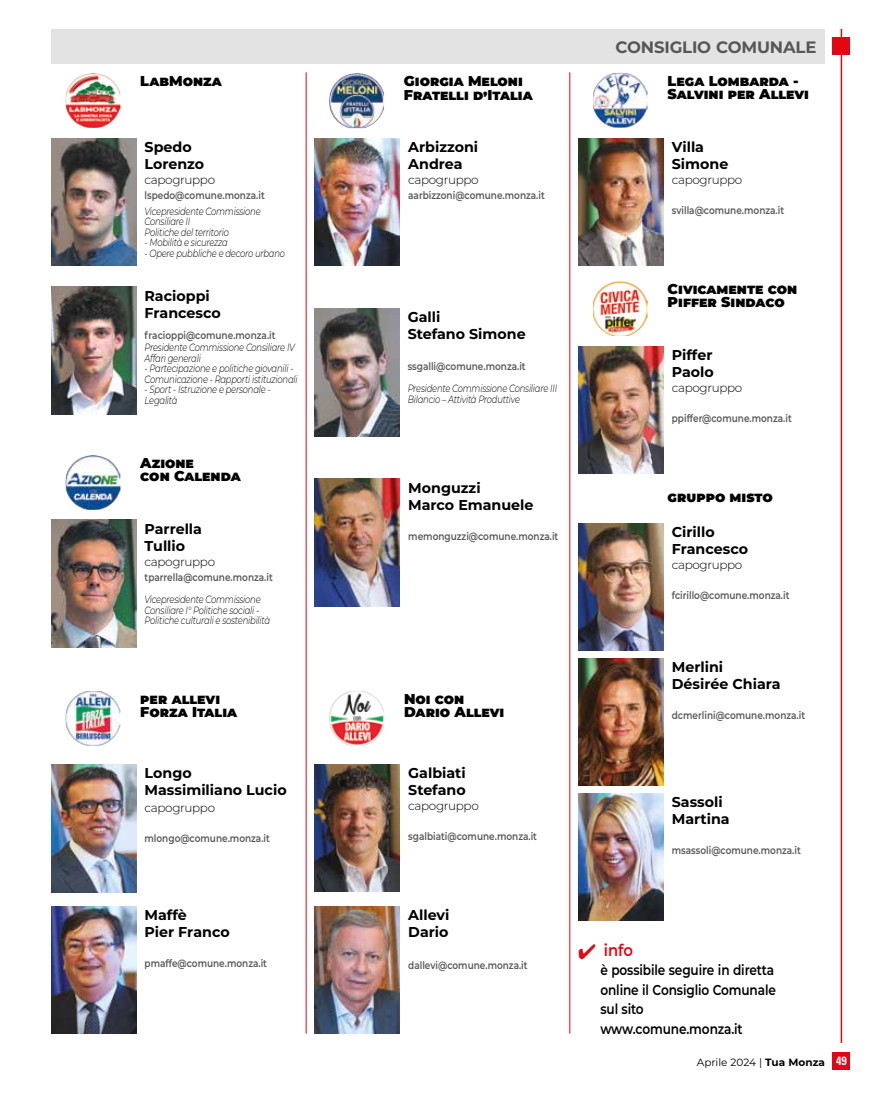
<style>
.page{position:relative;width:893px;height:1106px;background:#fff}
.page>*{position:absolute;margin:0;border:0;box-sizing:border-box;transform-origin:0 0}
.t1{font:700 16.5px "Montserrat";letter-spacing:-.01em;color:#575756}
.t2{font:600 16.5px "Montserrat";color:#e30613;scale:.9 1}
.t3{font:700 14.25px/17.1px "Montserrat";color:#000}
.t4{font:900 14.25px/13.5px "Montserrat";color:#000}
.t5{font:600 14.25px/19.5px "Montserrat";letter-spacing:-.01em;color:#000;scale:.85 1}
.t6{font:300 12px "Montserrat";letter-spacing:-.03em;color:#000}
.t7{font:italic 300 10.5px/10.5px "Montserrat";letter-spacing:-.025em;color:#000;scale:.8 1}
.t8{font:600 10.5px "Montserrat";color:#575756;scale:.85 1}
.t9{font:10.5px "Montserrat";color:#000}
.s1{font-weight:700}
.s2{font-family:"Univers LT Std";font-weight:700;font-stretch:condensed;font-size:12px;color:#fff}
</style>
<div class="page">
<hr style="left:841px;top:29px;width:1px;height:1014px;background:#e30613">
<div style="left:833px;top:1052px;width:17px;height:17px;background:#e30613"></div>
<div style="left:52px;top:29px;width:773px;height:35px;background:#e3e3e3"></div>
<div style="left:833px;top:37px;width:17px;height:17px;background:#e30613"></div>
<img style="left:315px;top:308px;width:84px;height:128px">
<img style="left:66px;top:455px;width:54px;height:55px">
<img style="left:51px;top:520px;width:85px;height:127px">
<img style="left:51px;top:906px;width:85px;height:127px">
<img style="left:51px;top:764px;width:85px;height:128px">
<img style="left:66px;top:691px;width:54px;height:54px">
<img style="left:578px;top:793px;width:85px;height:128px">
<img style="left:578px;top:523px;width:85px;height:128px">
<img style="left:578px;top:658px;width:85px;height:128px">
<img style="left:66px;top:73px;width:54px;height:55px">
<img style="left:51px;top:138px;width:85px;height:128px">
<img style="left:51px;top:287px;width:85px;height:127px">
<img style="left:593px;top:73px;width:55px;height:55px">
<img style="left:578px;top:138px;width:85px;height:128px">
<img style="left:315px;top:138px;width:85px;height:128px">
<img style="left:315px;top:479px;width:85px;height:127px">
<img style="left:329px;top:73px;width:55px;height:55px">
<hr style="left:306px;top:72px;width:1px;height:961px;background:#e30613">
<hr style="left:570px;top:72px;width:1px;height:961px;background:#e30613">
<img style="left:329px;top:691px;width:55px;height:54px">
<img style="left:315px;top:764px;width:85px;height:127px">
<img style="left:315px;top:906px;width:85px;height:127px">
<img style="left:593px;top:281px;width:55px;height:55px">
<img style="left:578px;top:346px;width:85px;height:127px">
<h2 class="t4" style="left:140px;top:73px;width:83px">LabMonza</h2>
<h2 class="t3" style="left:145px;top:138px;width:61px">Spedo<br>Lorenzo</h2>
<p class="t6" style="left:145px;top:172px;width:72px">capogruppo</p>
<p class="t8" style="left:145px;top:188px;width:143px">lspedo@comune.monza.it</p>
<p class="t7" style="left:145px;top:206px;width:147px">Vicepresidente Commissione<br>Consiliare II<br>Politiche del territorio</p>
<p class="t7" style="left:145px;top:237px;width:106px">- Mobilità e sicurezza</p>
<p class="t7" style="left:145px;top:248px;width:177px">- Opere pubbliche e decoro urbano</p>
<h2 class="t3" style="left:145px;top:286px;width:78px">Racioppi<br>Francesco</h2>
<p class="t8" style="left:145px;top:328px;width:156px">fracioppi@comune.monza.it</p>
<p class="t7" style="left:145px;top:342px;width:190px">Presidente Commissione Consiliare IV<br>Affari generali</p>
<p class="t7" style="left:145px;top:363px;width:193px">- Partecipazione e politiche giovanili -<br>Comunicazione - Rapporti istituzionali</p>
<p class="t7" style="left:145px;top:384px;width:159px">- Sport - Istruzione e personale -<br>Legalità</p>
<h2 class="t4" style="left:140px;top:455px;width:102px">Azione<br>con Calenda</h2>
<h2 class="t3" style="left:145px;top:519px;width:59px">Parrella<br>Tullio</h2>
<p class="t6" style="left:145px;top:553px;width:72px">capogruppo</p>
<p class="t8" style="left:145px;top:569px;width:152px">tparrella@comune.monza.it</p>
<p class="t7" style="left:145px;top:594px;width:159px">Vicepresidente Commissione<br>Consiliare I° Politiche sociali -<br>Politiche culturali e sostenibilità</p>
<h2 class="t4" style="left:140px;top:691px;width:98px">per allevi<br>Forza Italia</h2>
<h2 class="t3" style="left:145px;top:764px;width:144px">Longo<br>Massimiliano Lucio</h2>
<p class="t6" style="left:145px;top:799px;width:72px">capogruppo</p>
<p class="t8" style="left:145px;top:830px;width:149px">mlongo@comune.monza.it</p>
<h2 class="t3" style="left:145px;top:905px;width:87px">Maffè<br>Pier Franco</h2>
<p class="t8" style="left:145px;top:955px;width:146px">pmaffe@comune.monza.it</p>
<h2 class="t4" style="left:404px;top:73px;width:130px">Giorgia Meloni<br>Fratelli d’Italia</h2>
<h2 class="t3" style="left:408px;top:138px;width:71px">Arbizzoni<br>Andrea</h2>
<p class="t6" style="left:408px;top:172px;width:72px">capogruppo</p>
<p class="t8" style="left:408px;top:188px;width:162px">aarbizzoni@comune.monza.it</p>
<h1 class="t1" style="left:615px;top:35px;width:202px">CONSIGLIO COMUNALE</h1>
<h2 class="t4" style="left:668px;top:73px;width:143px">Lega Lombarda -<br>Salvini per Allevi</h2>
<h2 class="t3" style="left:672px;top:138px;width:58px">Villa<br>Simone</h2>
<p class="t6" style="left:672px;top:172px;width:72px">capogruppo</p>
<p class="t8" style="left:672px;top:203px;width:134px">svilla@comune.monza.it</p>
<h2 class="t3" style="left:408px;top:308px;width:120px">Galli<br>Stefano Simone</h2>
<p class="t8" style="left:408px;top:358px;width:140px">ssgalli@comune.monza.it</p>
<p class="t7" style="left:408px;top:383px;width:188px">Presidente Commissione Consiliare III<br>Bilancio – Attività Produttive</p>
<h2 class="t3" style="left:408px;top:478px;width:127px">Monguzzi<br>Marco Emanuele</h2>
<p class="t8" style="left:408px;top:528px;width:178px">memonguzzi@comune.monza.it</p>
<h2 class="t4" style="left:668px;top:281px;width:131px">Civicamente con<br>Piffer Sindaco</h2>
<h2 class="t3" style="left:672px;top:345px;width:44px">Piffer<br>Paolo</h2>
<p class="t6" style="left:672px;top:379px;width:72px">capogruppo</p>
<p class="t8" style="left:672px;top:411px;width:143px">ppiffer@comune.monza.it</p>
<h2 class="t4" style="left:668px;top:489px;width:107px">gruppo misto</h2>
<h2 class="t3" style="left:672px;top:523px;width:78px">Cirillo<br>Francesco</h2>
<p class="t6" style="left:672px;top:557px;width:72px">capogruppo</p>
<p class="t8" style="left:672px;top:588px;width:140px">fcirillo@comune.monza.it</p>
<h2 class="t4" style="left:404px;top:691px;width:102px">Noi con<br>Dario Allevi</h2>
<h2 class="t3" style="left:408px;top:763px;width:59px">Galbiati<br>Stefano</h2>
<p class="t6" style="left:408px;top:797px;width:72px">capogruppo</p>
<p class="t8" style="left:408px;top:829px;width:153px">sgalbiati@comune.monza.it</p>
<h2 class="t3" style="left:408px;top:905px;width:43px">Allevi<br>Dario</h2>
<p class="t8" style="left:408px;top:957px;width:142px">dallevi@comune.monza.it</p>
<h2 class="t3" style="left:672px;top:658px;width:110px">Merlini<br>Désirée Chiara</h2>
<p class="t8" style="left:672px;top:708px;width:158px">dcmerlini@comune.monza.it</p>
<h2 class="t3" style="left:672px;top:792px;width:59px">Sassoli<br>Martina</h2>
<p class="t8" style="left:672px;top:843px;width:153px">msassoli@comune.monza.it</p>
<h1 class="t2" style="left:578px;top:938px;width:62px">✔ info</h1>
<h2 class="t5" style="left:600px;top:959px;width:208px">è possibile seguire in diretta online il Consiglio Comunale sul sito www.comune.monza.it</h2>
<p class="t9" style="left:697px;top:1055px;width:151px">Aprile 2024 | <span class="s1">Tua Monza</span> <span class="s2">49</span></p>
</div>
